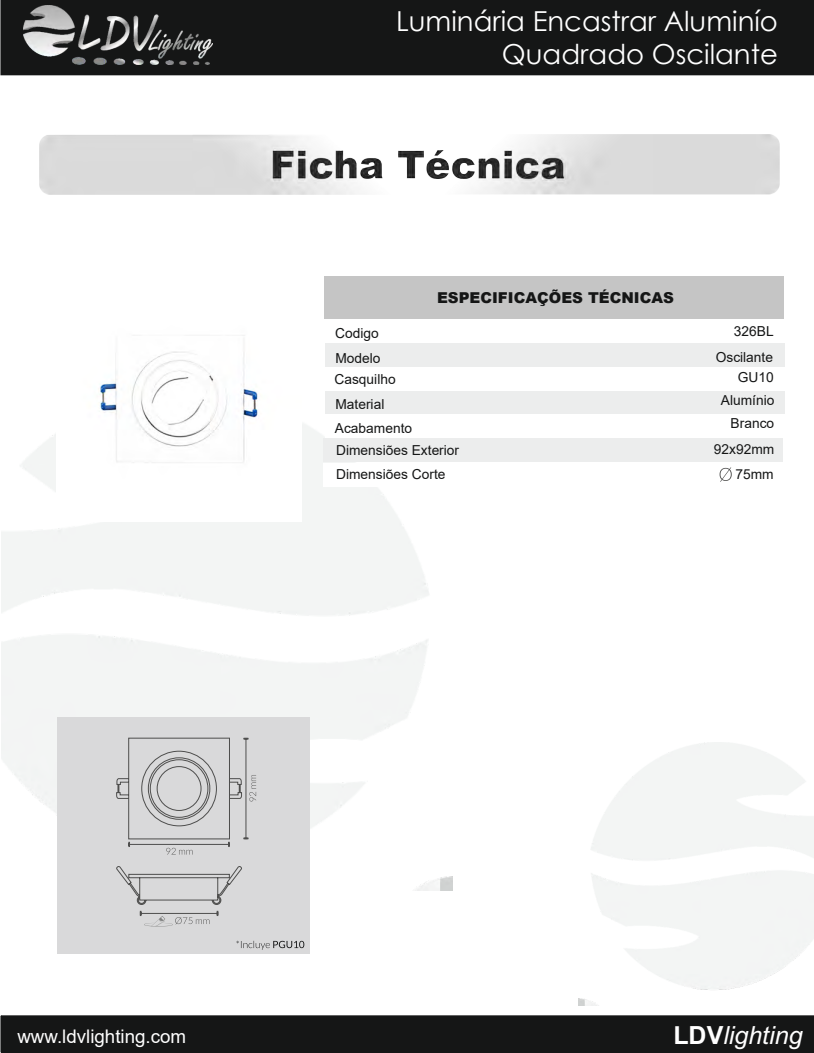
<style>
.page{position:relative;width:814px;height:1053px;background:#fff}
.page>*{position:absolute;margin:0;border:0;box-sizing:border-box;transform-origin:0 0}
.t1{font:27.5px/33px "Century Gothic";color:#fff;text-align:right}
.t2{font:italic 25px "Arial";color:#fff}
.t3{font:18.75px "Arial";color:#fff}
.t4{font:900 15px "Arial";color:#151616}
.t5{font:13.75px/23.9px "Arial";color:#151616}
.t6{font:13.75px "Arial";color:#151616}
.s1{font-style:inherit}
.s2{font-weight:700;font-style:normal}
</style>
<div class="page">
<svg style="left:1px;top:75px;width:813px;height:423px"></svg>
<div style="left:304px;top:119px;width:488px;height:60px;background:#fff;border:1px solid #d9d9da;border-radius:11px"></div>
<div style="left:52px;top:119px;width:516px;height:60px;background:#fff;border:1px solid #d9d9da;border-radius:11px"></div>
<div style="left:325px;top:276px;width:459px;height:43px;background:#c5c5c5"></div>
<div style="left:0;top:0;width:814px;height:75px;background:#151616"></div>
<img style="left:23px;top:5px;width:189px;height:60px">
<div style="left:1px;top:1015px;width:813px;height:37px;background:#151616"></div>
<div style="left:57px;top:717px;width:252px;height:237px;background:#d9d9da"></div>
<img style="left:39px;top:134px;width:740px;height:61px">
<img style="left:56px;top:276px;width:245px;height:222px">
<div style="left:325px;top:321px;width:459px;height:23px;background:#fff"></div>
<div style="left:325px;top:343px;width:459px;height:24px;background:#eceded"></div>
<div style="left:325px;top:390px;width:459px;height:23px;background:#eceded"></div>
<div style="left:323px;top:438px;width:459px;height:24px;background:#eceded"></div>
<div style="left:325px;top:414px;width:459px;height:23px;background:#fff"></div>
<div style="left:325px;top:367px;width:459px;height:23px;background:#fff"></div>
<div style="left:324px;top:463px;width:459px;height:24px;background:#fff"></div>
<svg style="left:719px;top:467px;width:13px;height:14px"></svg>
<svg style="left:236px;top:940px;width:68px;height:9px"></svg>
<svg style="left:116px;top:866px;width:126px;height:39px"></svg>
<hr style="left:141px;top:913px;width:77px;height:1px;background:#4e4e4d">
<svg style="left:140px;top:911px;width:69px;height:15px"></svg>
<svg style="left:116px;top:737px;width:140px;height:117px"></svg>
<h1 class="t1" style="left:396px;top:4px;width:383px">Luminária Encastrar Aluminío<br>Quadrado Oscilante</h1>
<p class="t4" style="left:437px;top:287px;width:238px">ESPECIFICAÇÕES TÉCNICAS</p>
<p class="t6" style="left:734px;top:322px;width:41px">326<span class="s1">BL</span></p>
<p class="t5" style="left:738px;top:365px;width:37px">GU10</p>
<p class="t5" style="left:335px;top:320px;width:47px;line-height:25.8px">Codigo<br>Modelo</p>
<p class="t5" style="left:335px;top:392px;width:79px">Material<br>Acabamento</p>
<p class="t5" style="left:721px;top:388px;width:55px">Alum<span class="s1">í</span>nio</p>
<p class="t6" style="left:714px;top:440px;width:62px">92x92<span class="s1">mm</span></p>
<p class="t6" style="left:716px;top:348px;width:59px">Oscilante</p>
<p class="t5" style="left:334px;top:367px;width:63px">Casquilho</p>
<p class="t5" style="left:730px;top:411px;width:45px">Branco</p>
<p class="t5" style="left:336px;top:438px;width:125px">Dimensiões Exterior<br>Dimensiões Corte</p>
<p class="t6" style="left:735px;top:464px;width:40px">75<span class="s1">mm</span></p>
<h3 class="t3" style="left:17px;top:1023px;width:170px">www.ldvlighting.com</h3>
<h2 class="t2" style="left:673px;top:1026px;width:131px"><span class="s2">LDV</span>lighting</h2>
</div>
